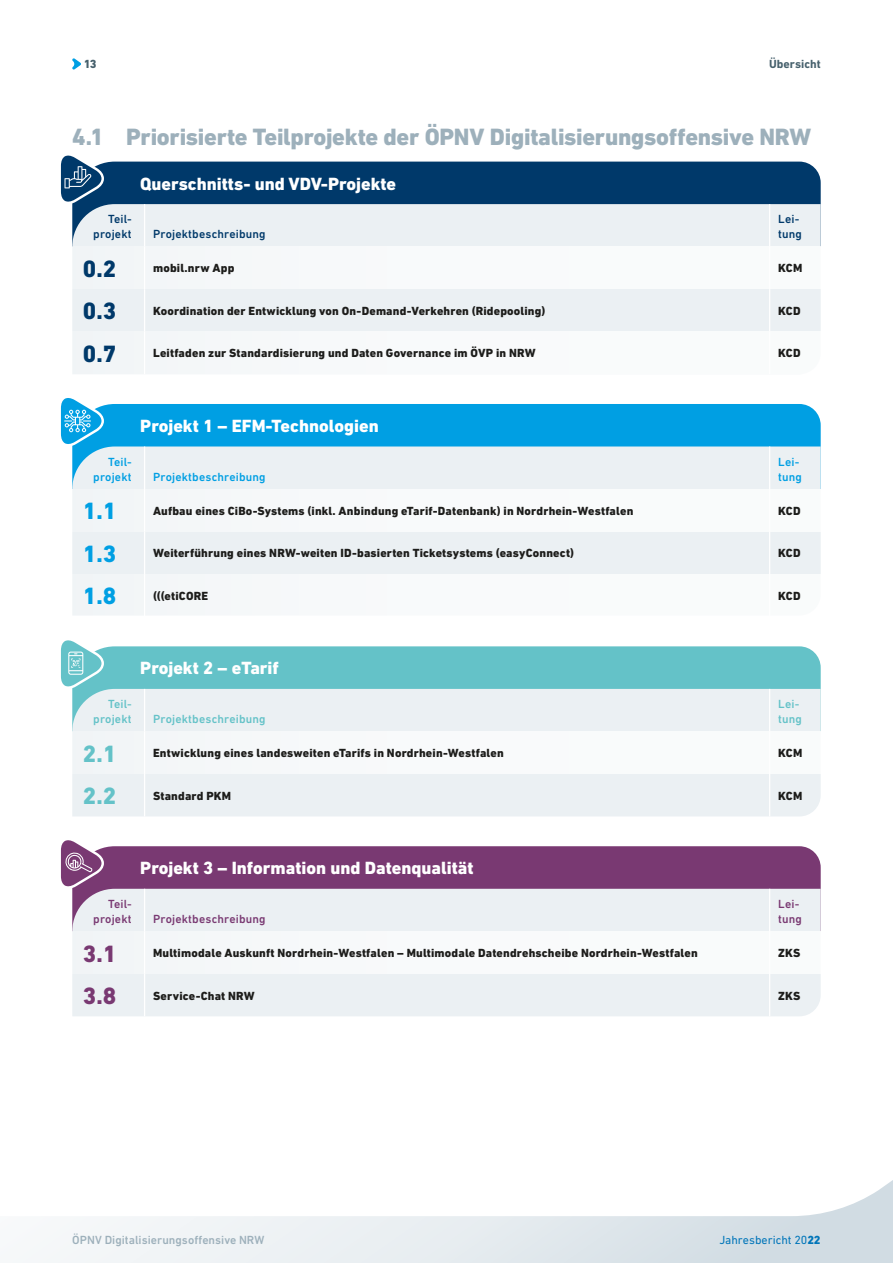
<style>
.page{position:relative;width:893px;height:1263px;background:#fff}
.page>*{position:absolute;margin:0;border:0;box-sizing:border-box;transform-origin:0 0}
.t1{font:800 24px "DIN Next LT Pro";letter-spacing:-.01em;color:#9db0bb}
.t2{font:800 24px "DIN Next LT Pro";color:#00396a}
.t3{font:800 24px "DIN Next LT Pro";color:#009fe3}
.t4{font:800 24px "DIN Next LT Pro";color:#64c2c8}
.t5{font:800 24px "DIN Next LT Pro";color:#793972}
.t6{font:800 18px "DIN Next LT Pro";color:#fff}
.t7{font:800 12px "DIN Next LT Pro";letter-spacing:.015em;color:#1d1d1b}
.t8{font:500 12px/15px "DIN Next LT Pro";letter-spacing:.015em;color:#00396a;text-align:right}
.t9{font:500 12px/15px "DIN Next LT Pro";letter-spacing:.015em;color:#64c2c8;text-align:right}
.t10{font:500 12px/15px "DIN Next LT Pro";letter-spacing:.015em;color:#009fe3;text-align:right}
.t11{font:500 12px/15px "DIN Next LT Pro";letter-spacing:.015em;color:#793972;text-align:right}
.t12{font:500 12px "DIN Next LT Pro";letter-spacing:.005em;color:#9db0bb}
.t13{font:12px "DIN Next LT Pro";color:#0075b9}
.t14{font:700 12px "DIN Next LT Pro";color:#46606c}
.t15{font:800 12px "DIN Next LT Pro";color:#46606c}
.s1{font-weight:800}
</style>
<div class="page">
<svg style="left:43px;top:1180px;width:850px;height:83px"></svg>
<svg style="left:72px;top:58px;width:9px;height:12px"></svg>
<div style="left:104px;top:162px;width:717px;height:42px;background:#00396a"></div>
<div style="left:72px;top:204px;width:749px;height:128px;background:#ebf0f3"></div>
<div style="left:72px;top:247px;width:749px;height:42px;background:#f8fafb"></div>
<div style="left:72px;top:332px;width:749px;height:42px;background:#f8fafb"></div>
<hr style="left:144px;top:204px;width:1px;height:43px;background:#fff">
<hr style="left:144px;top:247px;width:1px;height:42px;background:#fff">
<hr style="left:144px;top:289px;width:1px;height:43px;background:#fff">
<hr style="left:144px;top:332px;width:1px;height:42px;background:#fff">
<hr style="left:769px;top:204px;width:1px;height:43px;background:#fff">
<hr style="left:769px;top:247px;width:1px;height:42px;background:#fff">
<hr style="left:769px;top:289px;width:1px;height:43px;background:#fff">
<hr style="left:769px;top:332px;width:1px;height:42px;background:#fff">
<svg style="left:60px;top:155px;width:44px;height:49px"></svg>
<div style="left:104px;top:646px;width:717px;height:43px;background:#64c2c8"></div>
<div style="left:72px;top:689px;width:749px;height:127px;background:#ebf0f3"></div>
<div style="left:72px;top:731px;width:749px;height:43px;background:#f8fafb"></div>
<hr style="left:144px;top:689px;width:1px;height:42px;background:#fff">
<hr style="left:144px;top:731px;width:1px;height:43px;background:#fff">
<hr style="left:144px;top:774px;width:1px;height:42px;background:#fff">
<hr style="left:769px;top:689px;width:1px;height:42px;background:#fff">
<hr style="left:769px;top:731px;width:1px;height:43px;background:#fff">
<hr style="left:769px;top:774px;width:1px;height:42px;background:#fff">
<svg style="left:61px;top:640px;width:43px;height:49px"></svg>
<div style="left:104px;top:404px;width:717px;height:42px;background:#009fe3"></div>
<div style="left:72px;top:446px;width:749px;height:128px;background:#ebf0f3"></div>
<div style="left:72px;top:574px;width:749px;height:43px;background:#f8fafb"></div>
<div style="left:72px;top:489px;width:749px;height:42px;background:#f8fafb"></div>
<svg style="left:60px;top:398px;width:44px;height:48px"></svg>
<hr style="left:144px;top:446px;width:1px;height:43px;background:#fff">
<hr style="left:144px;top:489px;width:1px;height:42px;background:#fff">
<hr style="left:144px;top:531px;width:1px;height:43px;background:#fff">
<hr style="left:144px;top:574px;width:1px;height:43px;background:#fff">
<hr style="left:769px;top:446px;width:1px;height:43px;background:#fff">
<hr style="left:769px;top:489px;width:1px;height:42px;background:#fff">
<hr style="left:769px;top:531px;width:1px;height:43px;background:#fff">
<hr style="left:769px;top:574px;width:1px;height:43px;background:#fff">
<div style="left:104px;top:846px;width:717px;height:43px;background:#793972"></div>
<div style="left:72px;top:889px;width:749px;height:127px;background:#ebf0f3"></div>
<div style="left:72px;top:931px;width:749px;height:43px;background:#f8fafb"></div>
<svg style="left:60px;top:840px;width:44px;height:49px"></svg>
<hr style="left:144px;top:889px;width:1px;height:42px;background:#fff">
<hr style="left:144px;top:931px;width:1px;height:43px;background:#fff">
<hr style="left:144px;top:974px;width:1px;height:42px;background:#fff">
<hr style="left:769px;top:889px;width:1px;height:42px;background:#fff">
<hr style="left:769px;top:931px;width:1px;height:43px;background:#fff">
<hr style="left:769px;top:974px;width:1px;height:42px;background:#fff">
<p class="t15" style="left:84px;top:57px;width:14px">13</p>
<p class="t14" style="left:769px;top:57px;width:53px">Übersicht</p>
<h1 class="t1" style="left:72px;top:122px;width:740px">4.1 Priorisierte Teilprojekte der ÖPNV Digitalisierungsoffensive NRW</h1>
<h2 class="t6" style="left:140px;top:173px;width:257px">Querschnitts- und VDV-Projekte</h2>
<p class="t8" style="left:93px;top:211px;width:40px">Teil&shy;projekt</p>
<p class="t8" style="left:778px;top:211px;width:25px;text-align:left">Lei&shy;tung</p>
<p class="t8" style="left:153px;top:226px;width:114px">Projektbeschreibung</p>
<h1 class="t2" style="left:83px;top:255px;width:35px">0.2</h1>
<p class="t7" style="left:153px;top:261px;width:83px">mobil.nrw App</p>
<p class="t7" style="left:778px;top:261px;width:26px">KCM</p>
<h1 class="t2" style="left:83px;top:297px;width:35px">0.3</h1>
<p class="t7" style="left:153px;top:304px;width:394px">Koordination der Entwicklung von On-Demand-Verkehren (Ridepooling)</p>
<p class="t7" style="left:778px;top:304px;width:24px">KCD</p>
<h1 class="t2" style="left:83px;top:340px;width:35px">0.7</h1>
<p class="t7" style="left:153px;top:346px;width:384px">Leitfaden zur Standardisierung und Daten Governance im ÖVP in NRW</p>
<p class="t7" style="left:778px;top:346px;width:24px">KCD</p>
<p class="t10" style="left:93px;top:454px;width:40px">Teil&shy;projekt</p>
<h2 class="t6" style="left:140px;top:415px;width:240px">Projekt 1 – EFM-Technologien</h2>
<p class="t10" style="left:153px;top:469px;width:114px">Projektbeschreibung</p>
<p class="t10" style="left:778px;top:454px;width:25px;text-align:left">Lei&shy;tung</p>
<h1 class="t3" style="left:83px;top:497px;width:35px">1.1</h1>
<p class="t7" style="left:153px;top:504px;width:482px">Aufbau eines CiBo-Systems (inkl. Anbindung eTarif-Datenbank) in Nordrhein-Westfalen</p>
<p class="t7" style="left:778px;top:504px;width:24px">KCD</p>
<h1 class="t3" style="left:83px;top:539px;width:35px">1.3</h1>
<p class="t7" style="left:153px;top:546px;width:423px">Weiterführung eines NRW-weiten ID-basierten Ticketsystems (easyConnect)</p>
<p class="t7" style="left:778px;top:546px;width:24px">KCD</p>
<h1 class="t3" style="left:83px;top:582px;width:35px">1.8</h1>
<p class="t7" style="left:153px;top:589px;width:57px">(((etiCORE</p>
<p class="t7" style="left:778px;top:589px;width:24px">KCD</p>
<p class="t9" style="left:93px;top:696px;width:40px">Teil&shy;projekt</p>
<h2 class="t6" style="left:140px;top:658px;width:140px">Projekt 2 – eTarif</h2>
<p class="t9" style="left:153px;top:711px;width:114px">Projektbeschreibung</p>
<p class="t9" style="left:778px;top:696px;width:25px;text-align:left">Lei&shy;tung</p>
<h1 class="t4" style="left:83px;top:739px;width:35px">2.1</h1>
<p class="t7" style="left:153px;top:746px;width:352px">Entwicklung eines landesweiten eTarifs in Nordrhein-Westfalen</p>
<p class="t7" style="left:778px;top:746px;width:26px">KCM</p>
<h1 class="t4" style="left:83px;top:782px;width:35px">2.2</h1>
<p class="t7" style="left:153px;top:788px;width:80px">Standard PKM</p>
<p class="t7" style="left:778px;top:788px;width:26px">KCM</p>
<p class="t11" style="left:93px;top:896px;width:40px">Teil&shy;projekt</p>
<h2 class="t6" style="left:140px;top:857px;width:335px">Projekt 3 – Information und Datenqualität</h2>
<p class="t11" style="left:153px;top:911px;width:114px">Projektbeschreibung</p>
<p class="t11" style="left:778px;top:896px;width:25px;text-align:left">Lei&shy;tung</p>
<h1 class="t5" style="left:83px;top:939px;width:35px">3.1</h1>
<p class="t7" style="left:153px;top:946px;width:546px">Multimodale Auskunft Nordrhein-Westfalen – Multimodale Datendrehscheibe Nordrhein-Westfalen</p>
<p class="t7" style="left:778px;top:946px;width:24px">ZKS</p>
<h1 class="t5" style="left:83px;top:982px;width:35px">3.8</h1>
<p class="t7" style="left:153px;top:988px;width:103px">Service-Chat NRW</p>
<p class="t7" style="left:778px;top:988px;width:24px">ZKS</p>
<p class="t12" style="left:72px;top:1233px;width:194px">ÖPNV Digitalisierungsoffensive NRW</p>
<p class="t13" style="left:719px;top:1233px;width:103px">Jahresbericht 20<span class="s1">22</span></p>
</div>
